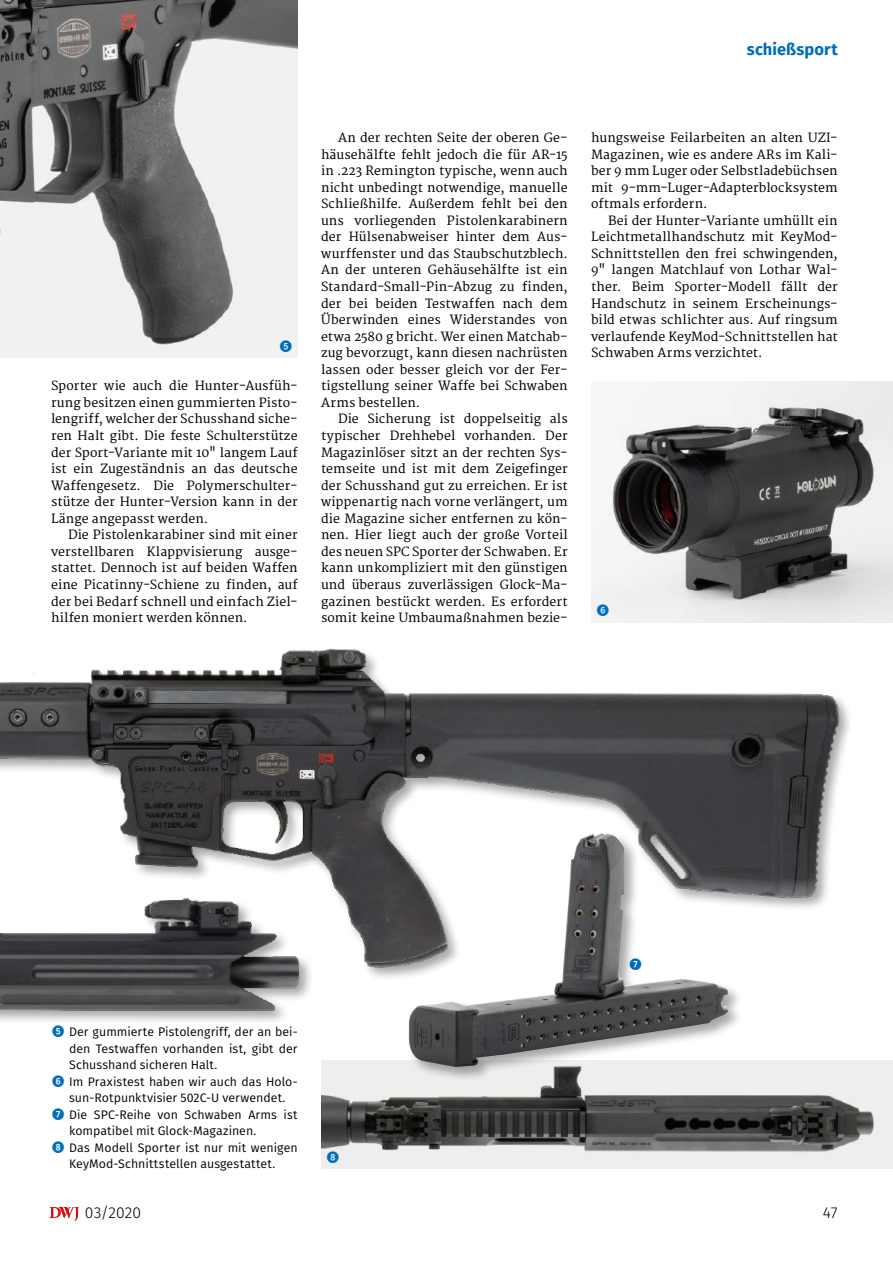
<style>
.page{position:relative;width:893px;height:1263px;background:#fff}
.page>*{position:absolute;margin:0;border:0;box-sizing:border-box;transform-origin:0 0}
.t1{font:700 16.5px "Fira Sans";letter-spacing:.005em;color:#006dbb}
.t2{font:16.5px "Nummer DWJ Nummer";color:#006dbb}
.t3{font:300 15.75px "Fira Sans";letter-spacing:.005em;color:#000}
.t4{font:12.3px/16.5px "Merriweather";letter-spacing:.005em;color:#000;text-align:justify}
.t5{font:12.3px "Fira Sans";color:#000}
.s1{font-family:"Nummer DWJ Nummer";font-size:16.5px;color:#006dbb}
</style>
<div class="page">
<img style="left:591px;top:381px;width:302px;height:241px">
<img style="left:0;top:0;width:298px;height:357px">
<img style="left:0;top:649px;width:849px;height:329px">
<img style="left:321px;top:1060px;width:572px;height:108px">
<img style="left:0;top:859px;width:321px;height:359px">
<div style="left:406px;top:830px;width:337px;height:252px;background:#000;opacity:.35"></div>
<img style="left:408px;top:833px;width:320px;height:234px">
<svg style="left:50px;top:1207px;width:29px;height:14px"></svg>
<h1 class="t1" style="left:747px;top:38px;width:92px">schießsport</h1>
<h1 class="t2" style="left:279px;top:336px;width:16px">5</h1>
<p class="t4" style="left:51px;top:378px;width:248px">Sporter wie auch die Hunter-Ausfüh&shy;rung besitzen einen gummierten Pisto&shy;lengriff, welcher der Schusshand siche&shy;ren Halt gibt. Die feste Schulterstütze der Sport-Variante mit 10" langem Lauf ist ein Zugeständnis an das deutsche Waffengesetz. Die Polymerschulter&shy;stütze der Hunter-Version kann in der Länge angepasst werden.</p>
<p class="t4" style="left:51px;top:527px;width:248px;text-indent:17px">Die Pistolenkarabiner sind mit einer verstellbaren Klappvisierung ausge&shy;stattet. Dennoch ist auf beiden Waffen eine Picatinny-Schiene zu finden, auf der bei Bedarf schnell und einfach Ziel&shy;hilfen moniert werden können.</p>
<p class="t4" style="left:321px;top:130px;width:248px;text-indent:17px">An der rechten Seite der oberen Ge&shy;häusehälfte fehlt jedoch die für AR-15 in .223 Remington typische, wenn auch nicht unbedingt notwendige, manuelle Schließhilfe. Außerdem fehlt bei den uns vorliegenden Pistolenkarabinern der Hülsenabweiser hinter dem Aus&shy;wurffenster und das Staubschutzblech.<br>An der unteren Gehäusehälfte ist ein Standard-Small-Pin-Abzug zu finden, der bei beiden Testwaffen nach dem Überwinden eines Widerstandes von etwa 2580 g bricht. Wer einen Matchab&shy;zug bevorzugt, kann diesen nachrüsten lassen oder besser gleich vor der Fer&shy;tigstellung seiner Waffe bei Schwaben Arms bestellen.</p>
<p class="t4" style="left:321px;top:411px;width:248px;text-indent:17px">Die Sicherung ist doppelseitig als typischer Drehhebel vorhanden. Der Magazinlöser sitzt an der rechten Sys&shy;temseite und ist mit dem Zeigefinger der Schusshand gut zu erreichen. Er ist wippenartig nach vorne verlängert, um die Magazine sicher entfernen zu kön&shy;nen. Hier liegt auch der große Vorteil des neuen SPC Sporter der Schwaben. Er kann unkompliziert mit den günstigen und überaus zuverlässigen Glock-Ma&shy;gazinen bestückt werden. Es erfordert somit keine Umbaumaßnahmen bezie-</p>
<p class="t4" style="left:591px;top:130px;width:248px">hungsweise Feilarbeiten an alten UZI-Magazinen, wie es andere ARs im Kali&shy;ber 9 mm Luger oder Selbstladebüchsen mit 9-mm-Luger-Adapterblocksystem oftmals erfordern.</p>
<p class="t4" style="left:591px;top:213px;width:248px;text-indent:17px">Bei der Hunter-Variante umhüllt ein Leichtmetallhandschutz mit KeyMod-Schnittstellen den frei schwingenden, 9" langen Matchlauf von Lothar Wal&shy;ther. Beim Sporter-Modell fällt der Handschutz in seinem Erscheinungs&shy;bild etwas schlichter aus. Auf ringsum verlaufende KeyMod-Schnittstellen hat Schwaben Arms verzichtet.</p>
<h1 class="t2" style="left:596px;top:601px;width:16px">6</h1>
<p class="t5" style="left:51px;top:1023px;width:248px"><span class="s1">5</span> Der gummierte Pistolengriff, der an bei-</p>
<p class="t5" style="left:69px;top:1039px;width:230px">den Testwaffen vorhanden ist, gibt der</p>
<p class="t5" style="left:69px;top:1056px;width:150px">Schusshand sicheren Halt.</p>
<p class="t5" style="left:51px;top:1073px;width:248px"><span class="s1">6</span> Im Praxistest haben wir auch das Holo-</p>
<p class="t5" style="left:69px;top:1089px;width:218px">sun-Rotpunktvisier 502C-U verwendet.</p>
<p class="t5" style="left:51px;top:1106px;width:248px"><span class="s1">7</span> Die SPC-Reihe von Schwaben Arms ist</p>
<p class="t5" style="left:69px;top:1122px;width:189px">kompatibel mit Glock-Magazinen.</p>
<p class="t5" style="left:51px;top:1139px;width:248px"><span class="s1">8</span> Das Modell Sporter ist nur mit wenigen</p>
<p class="t5" style="left:69px;top:1155px;width:208px">KeyMod-Schnittstellen ausgestattet.</p>
<p class="t3" style="left:85px;top:1201px;width:58px">03/2020</p>
<h1 class="t2" style="left:326px;top:1147px;width:16px">8</h1>
<h1 class="t2" style="left:628px;top:955px;width:16px">7</h1>
<p class="t3" style="left:823px;top:1201px;width:16px">47</p>
</div>
